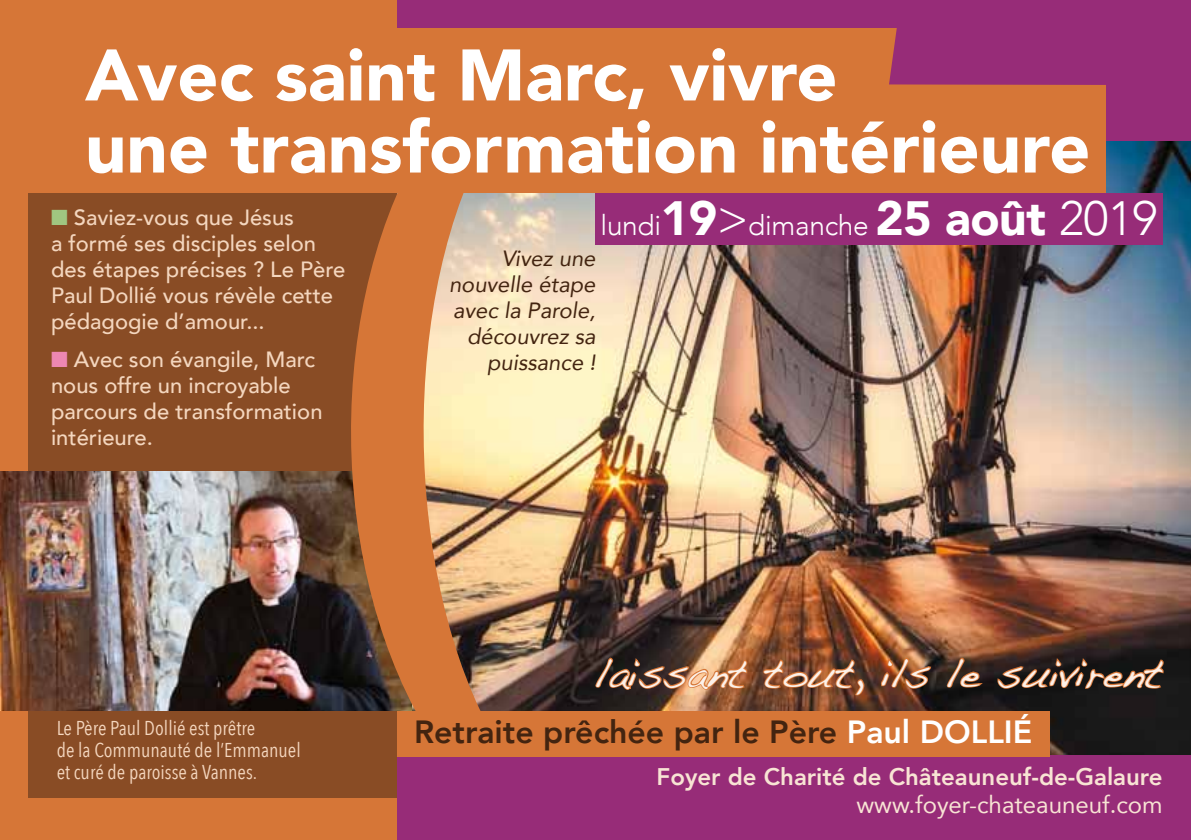
<style>
.page{position:relative;width:1191px;height:840px;background:#fff}
.page>*{position:absolute;margin:0;border:0;box-sizing:border-box;transform-origin:0 0}
.t1{font:700 600px "Ancillary";color:#d67637}
.t2{font:900 72px/72px "Avenir";color:#fff}
.t3{font:40px "Handwriting Dakota";color:#fcf1e9}
.t4{font:800 32px "Avenir";color:#432410}
.t5{font:300 28px "Avenir";letter-spacing:-.01em;color:#fff}
.t6{font:800 24px "Avenir";color:#f8e4d4}
.t7{font:24px "Avenir";color:#f8e4d4}
.t8{font:500 22px/26px "Avenir";color:#f4d6be}
.t9{font:italic 22px/26px "Avenir";color:#432410;text-align:right}
.t10{font:20px/22px "Avenir Next Condensed";color:#f4d6be}
.s1{font-weight:900;font-size:48px}
.s2{font-size:48px}
.s3{color:#a0c680}
.s4{color:#ed87b2}
.s5{color:#fff}
</style>
<div class="page">
<div style="left:0;top:0;width:397px;height:839px;background:#d67637"></div>
<div style="left:397px;top:0;width:794px;height:839px;background:#972c78"></div>
<img style="left:397px;top:142px;width:794px;height:612px">
<div style="left:28px;top:193px;width:369px;height:604px;background:#894c25"></div>
<img style="left:0;top:471px;width:411px;height:239px">
<div style="left:85px;top:28px;width:1021px;height:165px;background:#d67637"></div>
<div style="left:889px;top:28px;width:217px;height:57px;background:#972c78"></div>
<div style="left:397px;top:710px;width:652px;height:45px;background:#d67637"></div>
<div style="left:595px;top:193px;width:567px;height:51px;background:#972c78"></div>
<svg style="left:594px;top:656px;width:155px;height:36px;background:#865739"></svg>
<svg style="left:762px;top:658px;width:103px;height:38px;background:#894e2d"></svg>
<svg style="left:879px;top:656px;width:53px;height:36px;background:#8b502d"></svg>
<svg style="left:945px;top:656px;width:39px;height:32px"></svg>
<svg style="left:996px;top:656px;width:169px;height:36px;background:#472e1e"></svg>
<h2 class="t2" style="left:85px;top:37px;width:1006px">Avec saint Marc, vivre<br>une transformation intérieure</h2>
<h1 class="t1" style="left:333px;top:24px;width:159px">(</h1>
<p class="t5" style="left:600px;top:209px;width:558px">lundi<span class="s1">19</span><span class="s2">&gt;</span>dimanche <span class="s1">25 août</span> <span class="s2">2019</span></p>
<p class="t8" style="left:51px;top:203px;width:296px"><span class="s3">■</span> Saviez-vous que Jésus<br>a formé ses disciples selon des étapes précises ? Le Père<br>Paul Dollié vous révèle cette pédagogie d’amour...</p>
<p class="t8" style="left:51px;top:344px;width:273px"><span class="s4">■</span> Avec son évangile, Marc nous offre un incroyable parcours de transformation intérieure.</p>
<p class="t9" style="left:449px;top:245px;width:148px">Vivez une nouvelle étape avec la Parole, découvrez sa puissance !</p>
<h3 class="t3" style="left:595px;top:649px;width:569px">laissant tout, ils le suivirent</h3>
<h3 class="t4" style="left:414px;top:706px;width:620px">Retraite prêchée par le Père <span class="s5">Paul DOLLIÉ</span></h3>
<p class="t10" style="left:57px;top:715px;width:246px">Le Père Paul Dollié est prêtre<br>de la Communauté de l’Emmanuel et curé de paroisse à Vannes.</p>
<p class="t6" style="left:656px;top:757px;width:507px">Foyer de Charité de Châteauneuf-de-Galaure</p>
<p class="t7" style="left:856px;top:784px;width:308px">www.foyer-chateauneuf.com</p>
</div>
